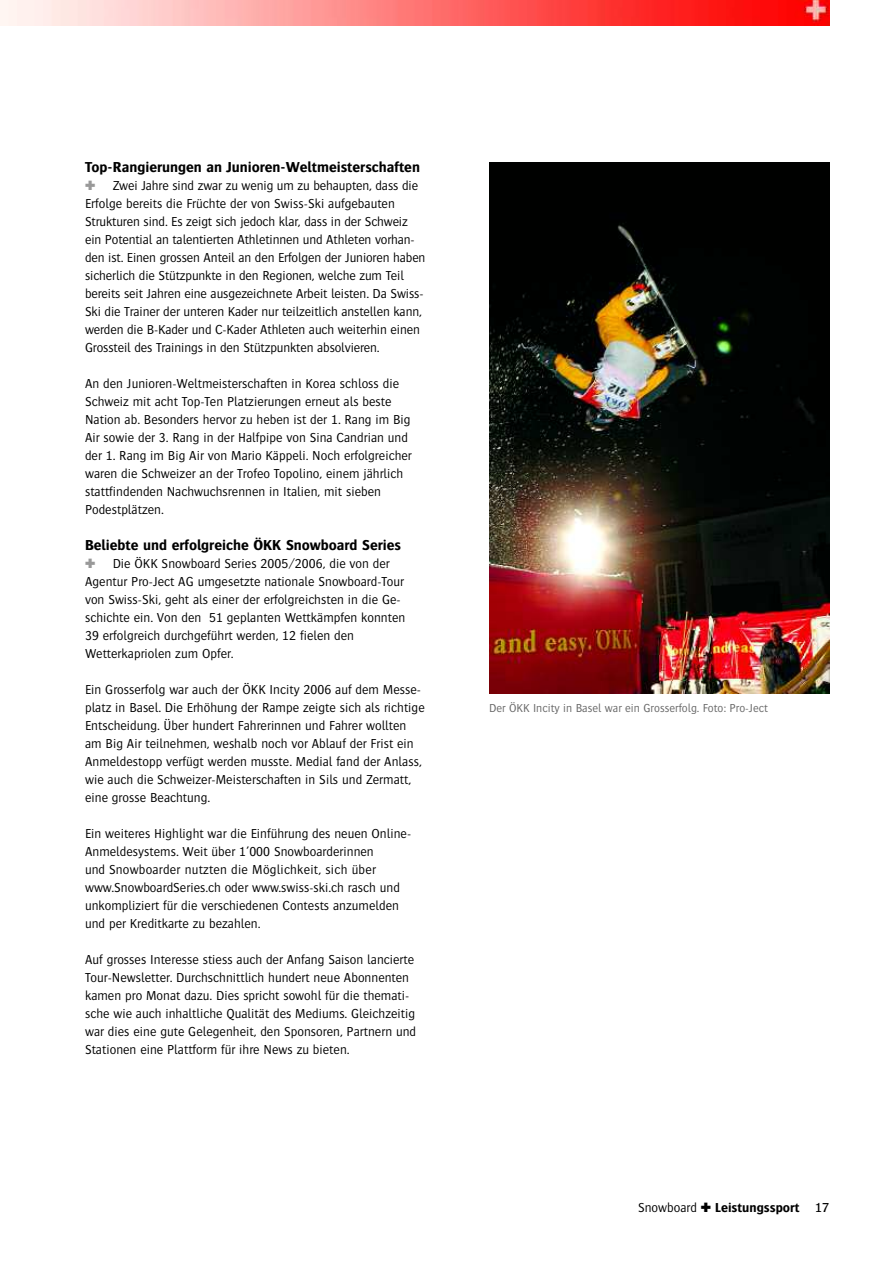
<style>
.page{position:relative;width:893px;height:1263px;background:#fff}
.page>*{position:absolute;margin:0;border:0;box-sizing:border-box;transform-origin:0 0}
.t1{font:700 15px "Bosis";color:#000}
.t2{font:300 13.5px/18px "Bosis";color:#000}
.t3{font:700 13.5px "Bosis";color:#000}
.t4{font:300 12px "Bosis";color:#666}
.s1{font-weight:300}
.s2{font-weight:500}
</style>
<div class="page">
<svg style="left:0;top:25px;width:829px;height:1px"></svg>
<img style="left:0;top:0;width:829px;height:25px">
<img style="left:489px;top:162px;width:340px;height:532px">
<p class="t1" style="left:85px;top:158px;width:336px">Top-Rangierungen an Junioren-Weltmeisterschaften</p>
<p class="t2" style="left:85px;top:176px;width:342px;text-indent:28px">Zwei Jahre sind zwar zu wenig um zu behaupten, dass die Erfolge bereits die Früchte der von Swiss-Ski aufgebauten Strukturen sind. Es zeigt sich jedoch klar, dass in der Schweiz ein Potential an talentierten Athletinnen und Athleten vorhan&shy;den ist. Einen grossen Anteil an den Erfolgen der Junioren haben sicherlich die Stützpunkte in den Regionen, welche zum Teil bereits seit Jahren eine ausgezeichnete Arbeit leisten. Da Swiss-Ski die Trainer der unteren Kader nur teilzeitlich anstellen kann, werden die B-Kader und C-Kader Athleten auch weiterhin einen Grossteil des Trainings in den Stützpunkten absolvieren.</p>
<p class="t2" style="left:85px;top:374px;width:328px">An den Junioren-Weltmeisterschaften in Korea schloss die Schweiz mit acht Top-Ten Platzierungen erneut als beste Nation ab. Besonders hervor zu heben ist der 1. Rang im Big Air sowie der 3. Rang in der Halfpipe von Sina Candrian und der 1. Rang im Big Air von Mario Käppeli. Noch erfolgreicher waren die Schweizer an der Trofeo Topolino, einem jährlich stattfindenden Nachwuchsrennen in Italien, mit sieben Podestplätzen.</p>
<p class="t1" style="left:85px;top:536px;width:318px">Beliebte und erfolgreiche ÖKK Snowboard Series</p>
<p class="t2" style="left:85px;top:554px;width:322px;text-indent:28px">Die ÖKK Snowboard Series 2005/2006, die von der Agentur Pro-Ject AG umgesetzte nationale Snowboard-Tour von Swiss-Ski, geht als einer der erfolgreichsten in die Ge&shy;schichte ein. Von den 51 geplanten Wettkämpfen konnten 39 erfolgreich durchgeführt werden, 12 fielen den Wetterkapriolen zum Opfer.</p>
<p class="t2" style="left:85px;top:680px;width:341px">Ein Grosserfolg war auch der ÖKK Incity 2006 auf dem Messe&shy;platz in Basel. Die Erhöhung der Rampe zeigte sich als richtige Entscheidung. Über hundert Fahrerinnen und Fahrer wollten am Big Air teilnehmen, weshalb noch vor Ablauf der Frist ein Anmeldestopp verfügt werden musste. Medial fand der Anlass, wie auch die Schweizer-Meisterschaften in Sils und Zermatt, eine grosse Beachtung.</p>
<p class="t2" style="left:85px;top:824px;width:328px">Ein weiteres Highlight war die Einführung des neuen Online-Anmeldesystems. Weit über 1’000 Snowboarderinnen<br>und Snowboarder nutzten die Möglichkeit, sich über www.SnowboardSeries.ch oder www.swiss-ski.ch rasch und unkompliziert für die verschiedenen Contests anzumelden und per Kreditkarte zu bezahlen.</p>
<p class="t2" style="left:85px;top:950px;width:333px">Auf grosses Interesse stiess auch der Anfang Saison lancierte Tour-Newsletter. Durchschnittlich hundert neue Abonnenten kamen pro Monat dazu. Dies spricht sowohl für die themati&shy;sche wie auch inhaltliche Qualität des Mediums. Gleichzeitig war dies eine gute Gelegenheit, den Sponsoren, Partnern und Stationen eine Plattform für ihre News zu bieten.</p>
<p class="t4" style="left:489px;top:701px;width:280px">Der ÖKK Incity in Basel war ein Grosserfolg. Foto: Pro-Ject</p>
<p class="t3" style="left:638px;top:1199px;width:193px"><span class="s1">Snowboard</span> ✚ Leistungssport <span class="s2">17</span></p>
</div>
